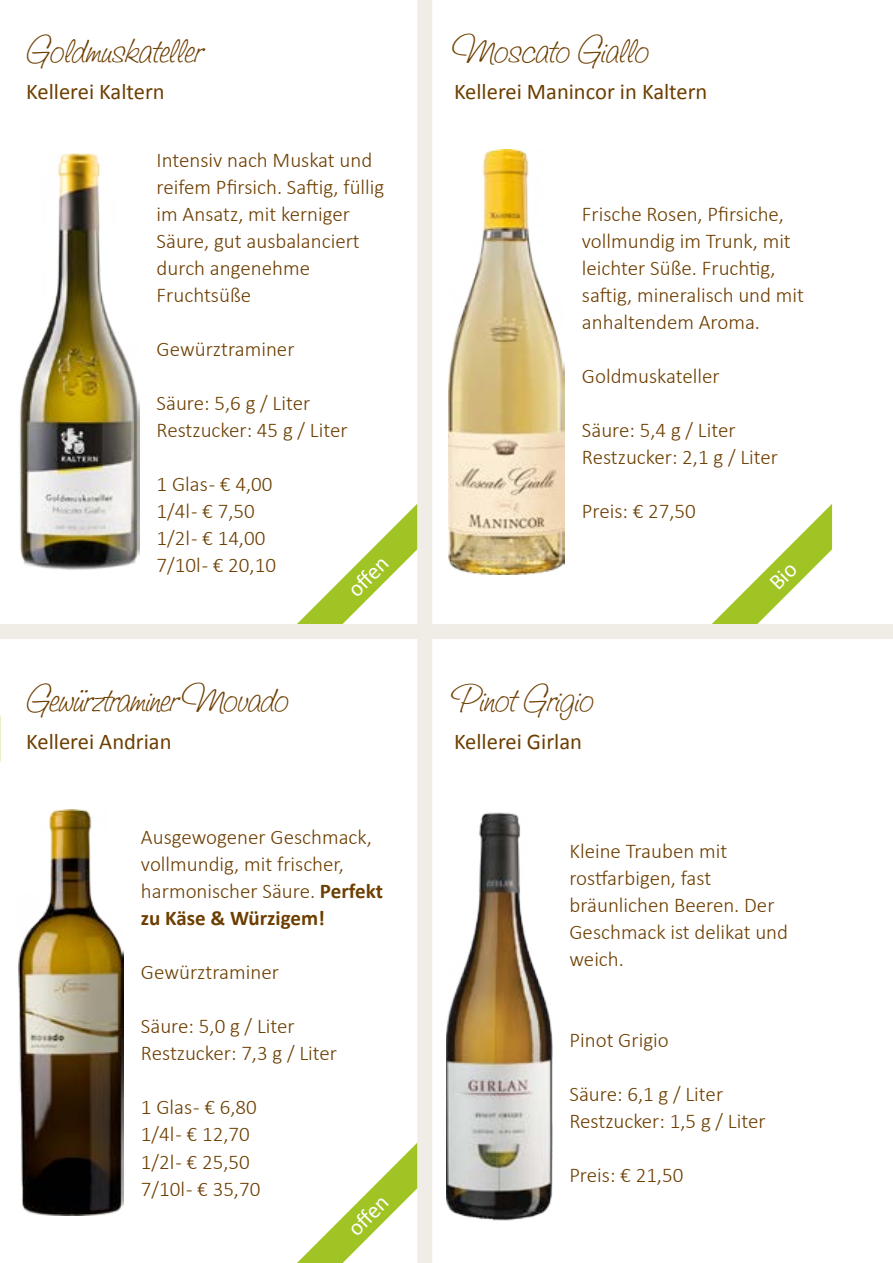
<style>
.page{position:relative;width:893px;height:1263px;background:#fff}
.page>*{position:absolute;margin:0;border:0;box-sizing:border-box;transform-origin:0 0}
.t1{font:500 40.5px "TF Saginaw";letter-spacing:.025em;color:#6d3e00}
.t2{font:22.5px "Calibri";color:#6d3e00}
.t3{font:22.5px "Calibri";color:#fff}
.t4{font:300 21px/27px "Calibri";color:#6d3e00}
.s1{font-weight:700}
</style>
<div class="page">
<div style="left:417px;top:0;width:15px;height:1263px;background:#f0ece6"></div>
<div style="left:432px;top:624px;width:461px;height:15px;background:#f0ece6"></div>
<div style="left:0;top:624px;width:417px;height:15px;background:#f0ece6"></div>
<img style="left:18px;top:809px;width:106px;height:406px">
<svg style="left:297px;top:1143px;width:120px;height:120px"></svg>
<img style="left:448px;top:150px;width:117px;height:424px">
<img style="left:446px;top:812px;width:106px;height:409px">
<svg style="left:297px;top:504px;width:120px;height:120px"></svg>
<img style="left:19px;top:153px;width:121px;height:417px">
<svg style="left:712px;top:504px;width:120px;height:120px"></svg>
<h1 class="t1" style="left:26px;top:26px;width:177px">Goldmuskateller</h1>
<p class="t2" style="left:26px;top:76px;width:140px">Kellerei Kaltern</p>
<p class="t4" style="left:157px;top:146px;width:229px">Intensiv nach Muskat und reifem Pfirsich. Saftig, füllig im Ansatz, mit kerniger<br>Säure, gut ausbalanciert durch angenehme<br>Fruchtsüße</p>
<p class="t4" style="left:157px;top:335px;width:139px">Gewürztraminer</p>
<p class="t4" style="left:157px;top:389px;width:193px">Säure: 5,6 g / Liter<br>Restzucker: 45 g / Liter</p>
<p class="t4" style="left:157px;top:470px;width:121px">1 Glas - € 4,00<br>1/4l - € 7,50<br>1/2l - € 14,00<br>7/10l - € 20,10</p>
<p class="t3" style="left:340px;top:582px;width:49px;rotate:-45deg">off en</p>
<h1 class="t1" style="left:26px;top:676px;width:263px">Gewürztraminer Movado</h1>
<p class="t2" style="left:26px;top:726px;width:147px">Kellerei Andrian</p>
<p class="t4" style="left:141px;top:824px;width:243px">Ausgewogener Geschmack, vollmundig, mit frischer, harmonischer Säure. <span class="s1">Perfekt zu Käse &amp; Würzigem!</span></p>
<p class="t4" style="left:141px;top:959px;width:139px">Gewürztraminer</p>
<p class="t4" style="left:141px;top:1013px;width:198px">Säure: 5,0 g / Liter<br>Restzucker: 7,3 g / Liter</p>
<p class="t4" style="left:141px;top:1094px;width:121px">1 Glas - € 6,80<br>1/4l - € 12,70<br>1/2l - € 25,50<br>7/10l - € 35,70</p>
<p class="t3" style="left:340px;top:1220px;width:49px;rotate:-45deg">off en</p>
<h1 class="t1" style="left:454px;top:26px;width:196px">Moscato Giallo</h1>
<p class="t2" style="left:454px;top:76px;width:255px">Kellerei Manincor in Kaltern</p>
<p class="t4" style="left:582px;top:200px;width:224px">Frische Rosen, Pfirsiche, vollmundig im Trunk, mit leichter Süße. Fruchtig, saftig, mineralisch und mit anhaltendem Aroma.</p>
<p class="t4" style="left:582px;top:362px;width:139px">Goldmuskateller</p>
<p class="t4" style="left:582px;top:416px;width:198px">Säure: 5,4 g / Liter<br>Restzucker: 2,1 g / Liter</p>
<p class="t4" style="left:582px;top:497px;width:115px">Preis: € 27,50</p>
<h1 class="t1" style="left:454px;top:676px;width:141px">Pinot Grigio</h1>
<p class="t2" style="left:454px;top:726px;width:129px">Kellerei Girlan</p>
<p class="t4" style="left:569px;top:837px;width:220px">Kleine Trauben mit rostfarbigen, fast bräunlichen Beeren. Der<br>Geschmack ist delikat und weich.</p>
<p class="t4" style="left:569px;top:1026px;width:101px">Pinot Grigio</p>
<p class="t4" style="left:569px;top:1080px;width:198px">Säure: 6,1 g / Liter<br>Restzucker: 1,5 g / Liter</p>
<p class="t4" style="left:569px;top:1161px;width:115px">Preis: € 21,50</p>
</div>
